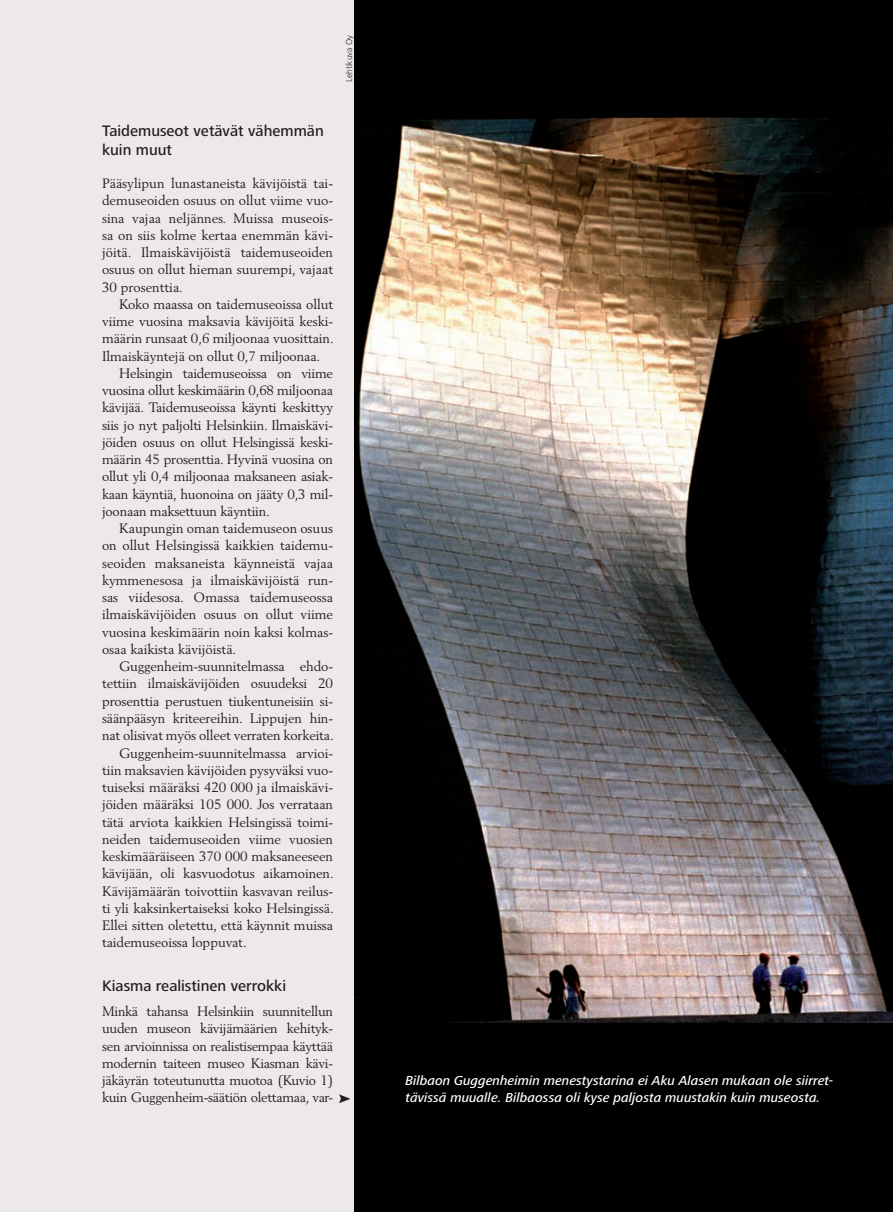
<style>
.page{position:relative;width:893px;height:1212px;background:#fff}
.page>*{position:absolute;margin:0;border:0;box-sizing:border-box;transform-origin:0 0}
.VÄLIOTSIKKO_1_ja_2_r{font:500 15.75px/18.8px "Frutiger Next LT";color:#231f20}
.VÄLIOTSIKKO_1-2_rivi{font:500 15.75px "Frutiger Next LT";color:#231f20}
.LEIPIS{font:13.5px/17.2px "Berling";letter-spacing:-.005em;color:#231f20;text-align:justify}
.LEIPIS_ei_sis{font:13.5px/17.2px "Berling";letter-spacing:-.02em;color:#231f20;text-align:justify}
.KUVATXT_kuvan_päällä{font:italic 500 13.5px/17.2px "Frutiger Next LT";color:#fff}
.KUVAAJA{font:300 9px "Frutiger Next LT";color:#231f20}
</style>
<div class="page">
<div style="left:0;top:0;width:372px;height:1212px;background:#ece9e8"></div>
<img style="left:354px;top:0;width:539px;height:1212px">
<svg style="left:339px;top:1094px;width:11px;height:9px"></svg>
<p class="KUVAAJA" style="left:344px;top:82px;width:48px;rotate:-90deg">Lehtikuva Oy</p>
<p class="VÄLIOTSIKKO_1_ja_2_r" style="left:102px;top:121px;width:223px">Taidemuseot vetävät vähemmän kuin muut</p>
<p class="LEIPIS_ei_sis" style="left:102px;top:175px;width:233px">Pääsylipun lunastaneista kävijöistä tai&shy;demuseoiden osuus on ollut viime vuo&shy;sina vajaa neljännes. Muissa museois&shy;sa on siis kolme kertaa enemmän kävi&shy;jöitä. Ilmaiskävijöistä taidemuseoiden osuus on ollut hieman suurempi, vajaat 30 prosenttia.</p>
<p class="LEIPIS" style="left:102px;top:295px;width:233px;text-indent:17px">Koko maassa on taidemuseoissa ollut viime vuosina maksavia kävijöitä keski&shy;määrin runsaat 0,6 miljoonaa vuosittain.<br>Ilmaiskäyntejä on ollut 0,7 miljoonaa.</p>
<p class="LEIPIS" style="left:102px;top:364px;width:233px;text-indent:17px">Helsingin taidemuseoissa on viime vuosina ollut keskimäärin 0,68 miljoonaa kävijää. Taidemuseoissa käynti keskittyy siis jo nyt paljolti Helsinkiin. Ilmaiskävi&shy;jöiden osuus on ollut Helsingissä keski&shy;määrin 45 prosenttia. Hyvinä vuosina on ollut yli 0,4 miljoonaa maksaneen asiak&shy;kaan käyntiä, huonoina on jääty 0,3 mil&shy;joonaan maksettuun käyntiin.</p>
<p class="LEIPIS" style="left:102px;top:520px;width:233px;text-indent:17px">Kaupungin oman taidemuseon osuus on ollut Helsingissä kaikkien taidemu&shy;seoiden maksaneista käynneistä vajaa kymmenesosa ja ilmaiskävijöistä run&shy;sas viidesosa. Omassa taidemuseossa ilmaiskävijöiden osuus on ollut viime vuosina keskimäärin noin kaksi kolmas&shy;osaa kaikista kävijöistä.</p>
<p class="LEIPIS" style="left:102px;top:658px;width:233px;text-indent:17px">Guggenheim-suunnitelmassa ehdo&shy;tettiin ilmaiskävijöiden osuudeksi 20 prosenttia perustuen tiukentuneisiin si&shy;säänpääsyn kriteereihin. Lippujen hin&shy;nat olisivat myös olleet verraten korkeita.</p>
<p class="LEIPIS" style="left:102px;top:744px;width:233px;text-indent:17px">Guggenheim-suunnitelmassa arvioi&shy;tiin maksavien kävijöiden pysyväksi vuo&shy;tuiseksi määräksi 420 000 ja ilmaiskävi&shy;jöiden määräksi 105 000. Jos verrataan tätä arviota kaikkien Helsingissä toimi&shy;neiden taidemuseoiden viime vuosien keskimääräiseen 370 000 maksaneeseen kävijään, oli kasvuodotus aikamoinen.<br>Kävijämäärän toivottiin kasvavan reilus&shy;ti yli kaksinkertaiseksi koko Helsingissä.<br>Ellei sitten oletettu, että käynnit muissa taidemuseoissa loppuvat.</p>
<p class="VÄLIOTSIKKO_1-2_rivi" style="left:102px;top:977px;width:186px">Kiasma realistinen verrokki</p>
<p class="LEIPIS_ei_sis" style="left:102px;top:1003px;width:233px">Minkä tahansa Helsinkiin suunnitellun uuden museon kävijämäärien kehityk&shy;sen arvioinnissa on realistisempaa käyttää modernin taiteen museo Kiasman kävi&shy;jäkäyrän toteutunutta muotoa (Kuvio 1) kuin Guggenheim-säätiön olettamaa, var-</p>
<p class="KUVATXT_kuvan_päällä" style="left:405px;top:1072px;width:429px">Bilbaon Guggenheimin menestystarina ei Aku Alasen mukaan ole siirret&shy;tävissä muualle. Bilbaossa oli kyse paljosta muustakin kuin museosta.</p>
</div>
